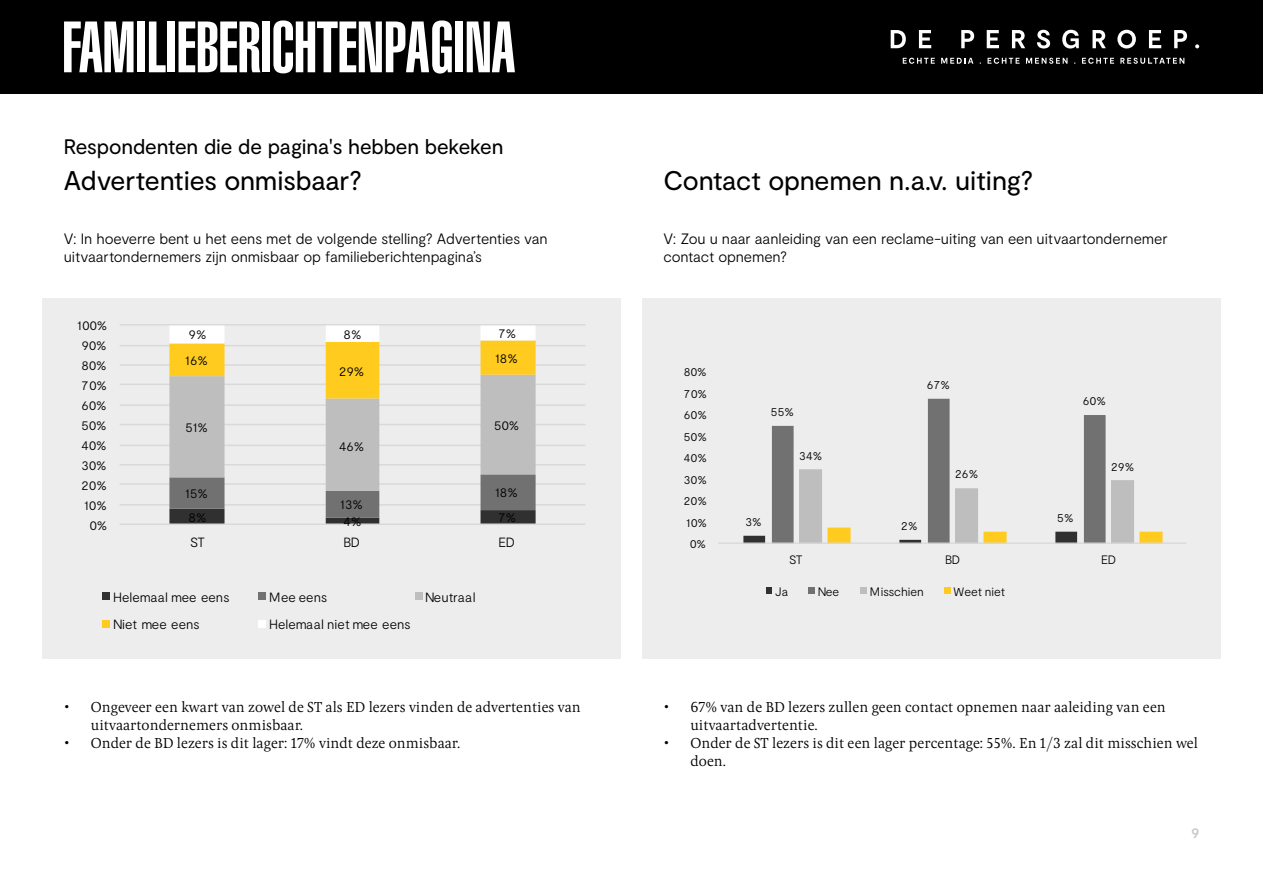
<style>
.page{position:relative;width:1263px;height:893px;background:#fff}
.page>*{position:absolute;margin:0;border:0;box-sizing:border-box;transform-origin:0 0}
.t1{font:900 extra-condensed 70.5px "Swiss 911 BT";color:#fff}
.t2{font:27px "Moderat";letter-spacing:-.005em;color:#000}
.t3{font:21px "Moderat";letter-spacing:-.005em;color:#000}
.t4{font:300 15px/18px "Pona";color:#000}
.t5{font:300 15px/18px "Moderat";letter-spacing:-.01em;color:#000}
.t6{font:500 15px "Moderat";color:#c6c6c6}
.t7{font:300 13.35px "Moderat";letter-spacing:.005em;color:#000}
.t8{font:300 12.15px "Moderat";letter-spacing:.005em;color:#000}
</style>
<div class="page">
<div style="left:43px;top:298px;width:578px;height:360px;background:#ededed"></div>
<div style="left:642px;top:298px;width:578px;height:360px;background:#ededed"></div>
<hr style="left:120px;top:504px;width:465px;height:2px;background:#d9d9d9">
<hr style="left:120px;top:483px;width:465px;height:2px;background:#d9d9d9">
<hr style="left:120px;top:464px;width:465px;height:1px;background:#d9d9d9">
<hr style="left:120px;top:445px;width:465px;height:1px;background:#d9d9d9">
<hr style="left:120px;top:424px;width:465px;height:1px;background:#d9d9d9">
<hr style="left:120px;top:404px;width:465px;height:2px;background:#d9d9d9">
<hr style="left:120px;top:384px;width:465px;height:1px;background:#d9d9d9">
<hr style="left:120px;top:364px;width:465px;height:2px;background:#d9d9d9">
<hr style="left:120px;top:345px;width:465px;height:1px;background:#d9d9d9">
<hr style="left:120px;top:324px;width:465px;height:2px;background:#d9d9d9">
<svg style="left:169px;top:326px;width:367px;height:197px"></svg>
<hr style="left:120px;top:523px;width:465px;height:2px;background:#d9d9d9">
<div style="left:102px;top:592px;width:8px;height:7px;background:#2f302f"></div>
<div style="left:259px;top:592px;width:7px;height:7px;background:#717171"></div>
<div style="left:415px;top:592px;width:7px;height:7px;background:#bebebe"></div>
<div style="left:102px;top:620px;width:8px;height:8px;background:#ffcb1f"></div>
<div style="left:259px;top:620px;width:7px;height:8px;background:#fff"></div>
<svg style="left:772px;top:399px;width:333px;height:70px"></svg>
<svg style="left:743px;top:469px;width:419px;height:73px"></svg>
<hr style="left:718px;top:542px;width:468px;height:2px;background:#d9d9d9">
<div style="left:766px;top:587px;width:6px;height:7px;background:#2f302f"></div>
<div style="left:808px;top:587px;width:7px;height:7px;background:#717171"></div>
<div style="left:860px;top:587px;width:7px;height:7px;background:#bebebe"></div>
<div style="left:944px;top:587px;width:7px;height:7px;background:#ffcb1f"></div>
<div style="left:0;top:0;width:1263px;height:94px;background:#000"></div>
<svg style="left:903px;top:58px;width:32px;height:6px"></svg>
<svg style="left:941px;top:58px;width:32px;height:6px"></svg>
<svg style="left:987px;top:58px;width:32px;height:6px"></svg>
<svg style="left:1026px;top:58px;width:41px;height:6px"></svg>
<svg style="left:1082px;top:58px;width:32px;height:6px"></svg>
<svg style="left:1120px;top:58px;width:64px;height:6px"></svg>
<svg style="left:891px;top:30px;width:15px;height:18px"></svg>
<svg style="left:919px;top:30px;width:12px;height:18px"></svg>
<svg style="left:961px;top:30px;width:13px;height:18px"></svg>
<svg style="left:987px;top:30px;width:12px;height:18px"></svg>
<svg style="left:1012px;top:30px;width:13px;height:18px"></svg>
<svg style="left:1037px;top:30px;width:13px;height:19px"></svg>
<svg style="left:1062px;top:30px;width:17px;height:19px"></svg>
<svg style="left:1092px;top:30px;width:14px;height:18px"></svg>
<svg style="left:1117px;top:30px;width:19px;height:19px"></svg>
<svg style="left:1149px;top:30px;width:12px;height:18px"></svg>
<svg style="left:1174px;top:30px;width:13px;height:18px"></svg>
<svg style="left:1195px;top:44px;width:4px;height:4px"></svg>
<h1 class="t1" style="left:62px;top:9px;width:454px">FAMILIEBERICHTENPAGINA</h1>
<h3 class="t3" style="left:64px;top:134px;width:441px">Respondenten die de pagina's hebben bekeken</h3>
<h2 class="t2" style="left:64px;top:164px;width:300px">Advertenties onmisbaar?</h2>
<p class="t5" style="left:64px;top:230px;width:485px">V: In hoeverre bent u het eens met de volgende stelling? Advertenties van uitvaartondernemers zijn onmisbaar op familieberichtenpagina’s</p>
<p class="t7" style="left:78px;top:318px;width:31px">100%</p>
<p class="t7" style="left:81px;top:337px;width:27px">90%</p>
<p class="t7" style="left:81px;top:357px;width:27px">80%</p>
<p class="t7" style="left:82px;top:377px;width:27px">70%</p>
<p class="t7" style="left:81px;top:397px;width:27px">60%</p>
<p class="t7" style="left:81px;top:417px;width:27px">50%</p>
<p class="t7" style="left:81px;top:437px;width:27px">40%</p>
<p class="t7" style="left:81px;top:457px;width:27px">30%</p>
<p class="t7" style="left:81px;top:477px;width:27px">20%</p>
<p class="t7" style="left:85px;top:497px;width:24px">10%</p>
<p class="t7" style="left:90px;top:517px;width:19px">0%</p>
<p class="t7" style="left:189px;top:326px;width:19px">9%</p>
<p class="t7" style="left:344px;top:326px;width:19px">8%</p>
<p class="t7" style="left:498px;top:325px;width:19px">7%</p>
<p class="t7" style="left:186px;top:352px;width:24px">16%</p>
<p class="t7" style="left:495px;top:350px;width:24px">18%</p>
<p class="t7" style="left:339px;top:363px;width:27px">29%</p>
<p class="t7" style="left:186px;top:419px;width:24px">51%</p>
<p class="t7" style="left:494px;top:417px;width:27px">50%</p>
<p class="t7" style="left:339px;top:438px;width:27px">46%</p>
<p class="t7" style="left:186px;top:486px;width:24px">15%</p>
<p class="t7" style="left:495px;top:484px;width:24px">18%</p>
<p class="t7" style="left:341px;top:497px;width:24px">13%</p>
<p class="t7" style="left:189px;top:509px;width:19px">8%</p>
<p class="t7" style="left:344px;top:513px;width:19px">4%</p>
<p class="t7" style="left:498px;top:509px;width:19px">7%</p>
<p class="t7" style="left:190px;top:534px;width:16px">ST</p>
<p class="t7" style="left:343px;top:534px;width:18px">BD</p>
<p class="t7" style="left:498px;top:534px;width:18px">ED</p>
<p class="t7" style="left:113px;top:589px;width:118px">Helemaal mee eens</p>
<p class="t7" style="left:269px;top:589px;width:60px">Mee eens</p>
<p class="t7" style="left:425px;top:589px;width:52px">Neutraal</p>
<p class="t7" style="left:113px;top:617px;width:88px">Niet mee eens</p>
<p class="t7" style="left:269px;top:617px;width:143px">Helemaal niet mee eens</p>
<p class="t4" style="left:91px;top:697px;width:491px;text-indent:-27px">• Ongeveer een kwart van zowel de ST als ED lezers vinden de advertenties van uitvaartondernemers onmisbaar.</p>
<p class="t4" style="left:64px;top:733px;width:398px">• Onder de BD lezers is dit lager: 17% vindt deze onmisbaar.</p>
<h2 class="t2" style="left:663px;top:164px;width:371px">Contact opnemen n.a.v. uiting?</h2>
<p class="t5" style="left:663px;top:230px;width:506px">V: Zou u naar aanleiding van een reclame-uiting van een uitvaartondernemer contact opnemen?</p>
<p class="t8" style="left:684px;top:365px;width:25px">80%</p>
<p class="t8" style="left:684px;top:386px;width:25px">70%</p>
<p class="t8" style="left:684px;top:408px;width:25px">60%</p>
<p class="t8" style="left:684px;top:429px;width:25px">50%</p>
<p class="t8" style="left:684px;top:451px;width:25px">40%</p>
<p class="t8" style="left:684px;top:472px;width:25px">30%</p>
<p class="t8" style="left:684px;top:494px;width:25px">20%</p>
<p class="t8" style="left:687px;top:515px;width:22px">10%</p>
<p class="t8" style="left:690px;top:537px;width:18px">0%</p>
<p class="t8" style="left:771px;top:404px;width:25px">55%</p>
<p class="t8" style="left:927px;top:377px;width:25px">67%</p>
<p class="t8" style="left:1083px;top:393px;width:25px">60%</p>
<p class="t8" style="left:745px;top:515px;width:18px">3%</p>
<p class="t8" style="left:799px;top:448px;width:25px">34%</p>
<p class="t8" style="left:901px;top:519px;width:18px">2%</p>
<p class="t8" style="left:955px;top:466px;width:25px">26%</p>
<p class="t8" style="left:1057px;top:510px;width:18px">5%</p>
<p class="t8" style="left:1111px;top:459px;width:25px">29%</p>
<p class="t8" style="left:789px;top:552px;width:15px">ST</p>
<p class="t8" style="left:945px;top:552px;width:17px">BD</p>
<p class="t8" style="left:1101px;top:552px;width:17px">ED</p>
<p class="t8" style="left:775px;top:584px;width:15px">Ja</p>
<p class="t8" style="left:818px;top:584px;width:23px">Nee</p>
<p class="t8" style="left:870px;top:584px;width:56px">Misschien</p>
<p class="t8" style="left:953px;top:584px;width:53px">Weet niet</p>
<p class="t4" style="left:690px;top:697px;width:477px;text-indent:-27px">• 67% van de BD lezers zullen geen contact opnemen naar aaleiding van een uitvaartadvertentie.</p>
<p class="t4" style="left:690px;top:733px;width:509px;text-indent:-27px">• Onder de ST lezers is dit een lager percentage: 55%. En 1/3 zal dit misschien wel doen.</p>
<p class="t6" style="left:1191px;top:824px;width:10px">9</p>
</div>
